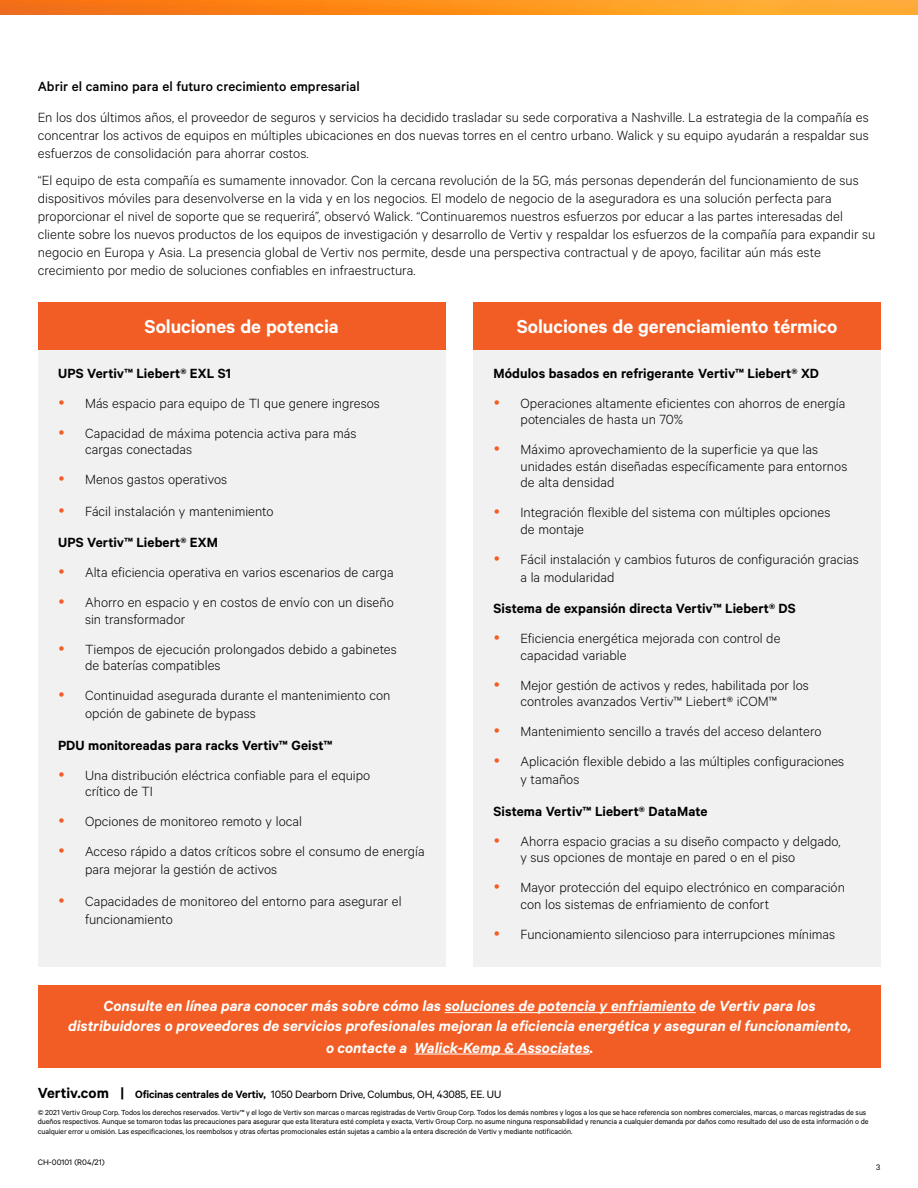
<style>
.page{position:relative;width:918px;height:1188px;background:#fff}
.page>*{position:absolute;margin:0;border:0;box-sizing:border-box;transform-origin:0 0}
.t1{font:600 21px "Calibre";color:#fff}
.t2{font:italic 600 16.5px/19.8px "Calibre";color:#fff;text-align:center}
.t3{font:300 15px/16.5px "Calibre";color:#000}
.t4{font:600 15px "Calibre";letter-spacing:.005em;color:#000}
.t5{font:500 15px "Calibre";color:#000}
.t6{font:12px "Calibre";letter-spacing:-.015em;color:#000}
.t7{font:9px "Calibre";color:#000}
.t8{font:8.25px/9.8px "Calibre";letter-spacing:-.005em;color:#000}
.s1{font-weight:600;font-size:16.5px}
.s2{font-weight:600}
</style>
<div class="page">
<svg style="left:0;top:0;width:918px;height:15px;background:#fb901f"></svg>
<div style="left:38px;top:344px;width:408px;height:623px;background:#f1f1f2"></div>
<div style="left:473px;top:344px;width:408px;height:623px;background:#f1f1f2"></div>
<div style="left:38px;top:302px;width:408px;height:48px;background:#f15d24"></div>
<div style="left:39px;top:986px;width:842px;height:82px;background:#f15d24"></div>
<hr style="left:445px;top:1012px;width:251px;height:1px;background:#fff">
<hr style="left:414px;top:1054px;width:176px;height:1px;background:#fff">
<div style="left:473px;top:302px;width:408px;height:48px;background:#f15d24"></div>
<p class="t5" style="left:38px;top:77px;width:323px">Abrir el camino para el futuro crecimiento empresarial</p>
<p class="t3" style="left:38px;top:108px;width:832px;line-height:18px;text-align:justify">En los dos últimos años, el proveedor de seguros y servicios ha decidido trasladar su sede corporativa a Nashville. La estrategia de la compañía es concentrar los activos de equipos en múltiples ubicaciones en dos nuevas torres en el centro urbano. Walick y su equipo ayudarán a respaldar sus esfuerzos de consolidación para ahorrar costos.</p>
<p class="t3" style="left:38px;top:171px;width:839px;line-height:18px">“El equipo de esta compañía es sumamente innovador. Con la cercana revolución de la 5G, más personas dependerán del funcionamiento de sus dispositivos móviles para desenvolverse en la vida y en los negocios. El modelo de negocio de la aseguradora es una solución perfecta para proporcionar el nivel de soporte que se requerirá”, observó Walick. “Continuaremos nuestros esfuerzos por educar a las partes interesadas del cliente sobre los nuevos productos de los equipos de investigación y desarrollo de Vertiv y respaldar los esfuerzos de la compañía para expandir su negocio en Europa y Asia. La presencia global de Vertiv nos permite, desde una perspectiva contractual y de apoyo, facilitar aún más este crecimiento por medio de soluciones confiables en infraestructura.</p>
<h1 class="t1" style="left:145px;top:314px;width:196px">Soluciones de potencia</h1>
<p class="t4" style="left:58px;top:364px;width:175px">UPS Vertiv™ Liebert® EXL S1</p>
<p class="t3" style="left:85px;top:388px;width:296px;line-height:30px">Más espacio para equipo de TI que genere ingresos<br>Capacidad de máxima potencia activa para más</p>
<p class="t3" style="left:85px;top:434px;width:144px;line-height:30px">cargas conectadas<br>Menos gastos operativos</p>
<p class="t3" style="left:85px;top:502px;width:190px">Fácil instalación y mantenimiento</p>
<p class="t4" style="left:58px;top:534px;width:161px">UPS Vertiv™ Liebert® EXM</p>
<p class="t3" style="left:85px;top:557px;width:310px;line-height:30px">Alta eficiencia operativa en varios escenarios de carga<br>Ahorro en espacio y en costos de envío con un diseño</p>
<p class="t3" style="left:85px;top:604px;width:313px;line-height:30px">sin transformador<br>Tiempos de ejecución prolongados debido a gabinetes</p>
<p class="t3" style="left:85px;top:650px;width:307px;line-height:30px">de baterías compatibles<br>Continuidad asegurada durante el mantenimiento con</p>
<p class="t3" style="left:85px;top:705px;width:172px">opción de gabinete de bypass</p>
<p class="t4" style="left:58px;top:736px;width:276px">PDU monitoreadas para racks Vertiv™ Geist™</p>
<p class="t3" style="left:85px;top:766px;width:287px">Una distribución eléctrica confiable para el equipo crítico de TI</p>
<p class="t3" style="left:85px;top:806px;width:341px;line-height:30px">Opciones de monitoreo remoto y local<br>Acceso rápido a datos críticos sobre el consumo de energía</p>
<p class="t3" style="left:85px;top:853px;width:318px;line-height:31.5px">para mejorar la gestión de activos<br>Capacidades de monitoreo del entorno para asegurar el</p>
<p class="t3" style="left:85px;top:910px;width:89px">funcionamiento</p>
<h1 class="t1" style="left:517px;top:314px;width:322px">Soluciones de gerenciamiento térmico</h1>
<p class="t4" style="left:494px;top:364px;width:327px">Módulos basados en refrigerante Vertiv™ Liebert® XD</p>
<p class="t3" style="left:520px;top:394px;width:326px">Operaciones altamente eficientes con ahorros de energía potenciales de hasta un 70%</p>
<p class="t3" style="left:520px;top:441px;width:328px">Máximo aprovechamiento de la superficie ya que las unidades están diseñadas específicamente para entornos de alta densidad</p>
<p class="t3" style="left:520px;top:504px;width:311px">Integración flexible del sistema con múltiples opciones de montaje</p>
<p class="t3" style="left:520px;top:550px;width:340px;line-height:18px">Fácil instalación y cambios futuros de configuración gracias a la modularidad</p>
<p class="t4" style="left:493px;top:600px;width:304px">Sistema de expansión directa Vertiv™ Liebert® DS</p>
<p class="t3" style="left:520px;top:630px;width:262px">Eficiencia energética mejorada con control de capacidad variable</p>
<p class="t3" style="left:520px;top:676px;width:290px">Mejor gestión de activos y redes, habilitada por los controles avanzados Vertiv™ Liebert® iCOM™</p>
<p class="t3" style="left:520px;top:716px;width:325px;line-height:30px">Mantenimiento sencillo a través del acceso delantero<br>Aplicación flexible debido a las múltiples configuraciones</p>
<p class="t3" style="left:520px;top:771px;width:60px">y tamaños</p>
<p class="t4" style="left:493px;top:802px;width:216px">Sistema Vertiv™ Liebert® DataMate</p>
<p class="t3" style="left:520px;top:832px;width:322px">Ahorra espacio gracias a su diseño compacto y delgado, y sus opciones de montaje en pared o en el piso</p>
<p class="t3" style="left:520px;top:879px;width:326px">Mayor protección del equipo electrónico en comparación con los sistemas de enfriamiento de confort</p>
<p class="t3" style="left:520px;top:925px;width:316px">Funcionamiento silencioso para interrupciones mínimas</p>
<p class="t2" style="left:68px;top:996px;width:785px">Consulte en línea para conocer más sobre cómo las soluciones de potencia y enfriamiento de Vertiv para los distribuidores o proveedores de servicios profesionales mejoran la eficiencia energética y aseguran el funcionamiento,</p>
<p class="t2" style="left:326px;top:1037px;width:269px">o contacte a Walick-Kemp &amp; Associates.</p>
<p class="t6" style="left:38px;top:1087px;width:465px"><span class="s1">Vertiv.com |</span> <span class="s2">Oficinas centrales de Vertiv,</span> 1050 Dearborn Drive, Columbus, OH, 43085, EE. UU</p>
<p class="t8" style="left:38px;top:1107px;width:832px">© 2021 Vertiv Group Corp. Todos los derechos reservados. Vertiv™ y el logo de Vertiv son marcas o marcas registradas de Vertiv Group Corp. Todos los demás nombres y logos a los que se hace referencia son nombres comerciales, marcas, o marcas registradas de sus dueños respectivos. Aunque se tomaron todas las precauciones para asegurar que esta literatura esté completa y exacta, Vertiv Group Corp. no asume ninguna responsabilidad y renuncia a cualquier demanda por daños como resultado del uso de esta información o de cualquier error u omisión. Las especificaciones, los reembolsos y otras ofertas promocionales están sujetas a cambio a la entera discreción de Vertiv y mediante notificación.</p>
<p class="t7" style="left:38px;top:1157px;width:68px">CH-00101 (R04/21)</p>
<p class="t7" style="left:876px;top:1162px;width:6px">3</p>
</div>
